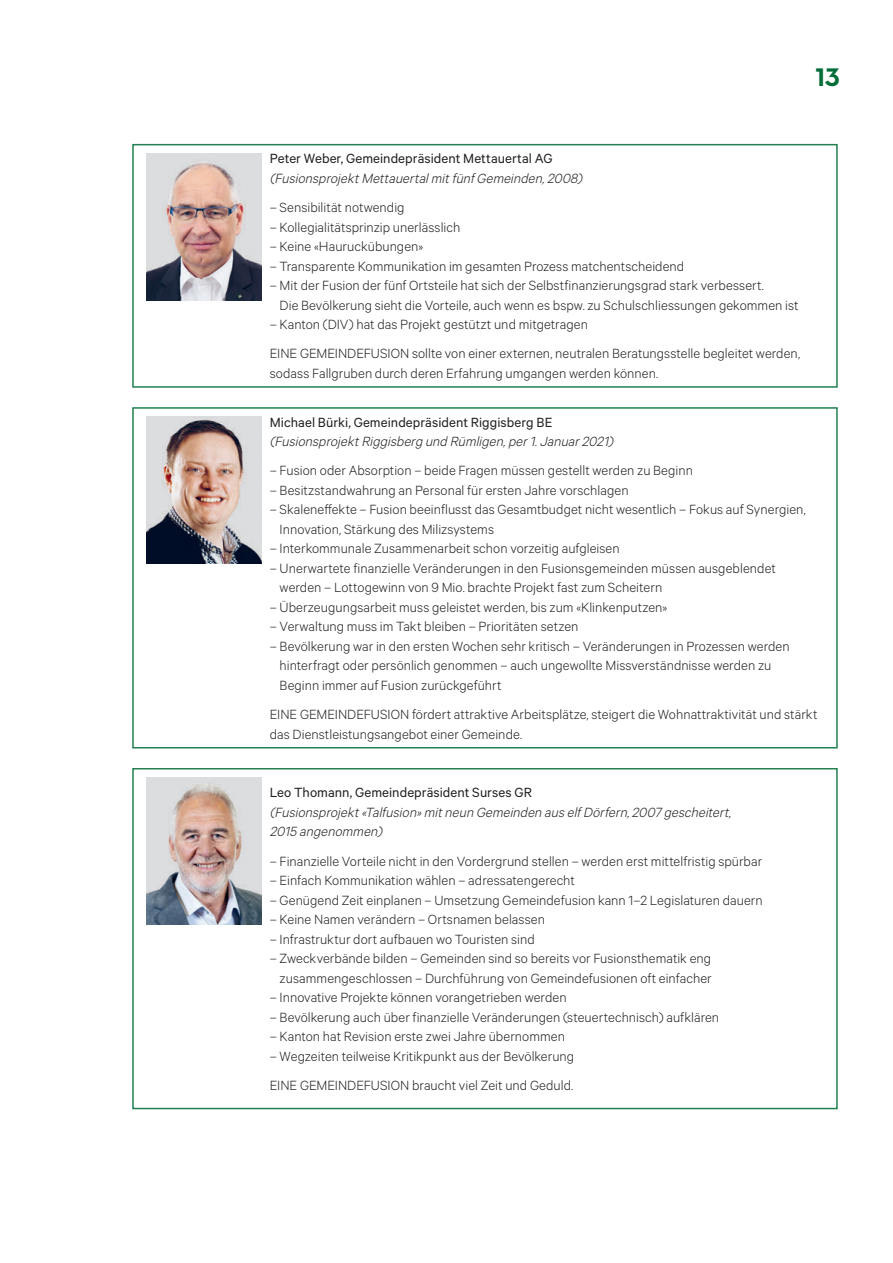
<style>
.page{position:relative;width:893px;height:1263px;background:#fff}
.page>*{position:absolute;margin:0;border:0;box-sizing:border-box;transform-origin:0 0}
.t1{font:25.8px "Neutra Text Bold Alt";color:#006d38}
.t2{font:300 15px/19.5px "Calibre";letter-spacing:.005em;color:#231f20}
.t3{font:italic 300 15px/19.5px "Calibre";color:#231f20}
.t4{font:15px "Calibre";letter-spacing:.005em;color:#231f20}
</style>
<div class="page">
<div style="left:132px;top:144px;width:706px;height:244px;border:2px solid #217f50"></div>
<div style="left:132px;top:407px;width:706px;height:341px;border:2px solid #217f50"></div>
<div style="left:132px;top:768px;width:706px;height:341px;border:2px solid #217f50"></div>
<img style="left:146px;top:154px;width:115px;height:146px">
<img style="left:146px;top:417px;width:115px;height:147px">
<img style="left:146px;top:778px;width:115px;height:146px">
<h1 class="t1" style="left:815px;top:61px;width:26px">13</h1>
<p class="t4" style="left:270px;top:150px;width:284px">Peter Weber, Gemeindepräsident Mettauertal AG</p>
<p class="t3" style="left:270px;top:168px;width:317px">(FusionsprojektMettauertalmitfünfGemeinden,2008)</p>
<p class="t2" style="left:270px;top:197px;width:136px">– Sensibilität notwendig</p>
<p class="t2" style="left:270px;top:217px;width:192px">– Kollegialitätsprinzip unerlässlich</p>
<p class="t2" style="left:270px;top:236px;width:155px">– Keine «Hauruckübungen»</p>
<p class="t2" style="left:270px;top:256px;width:416px">– Transparente Kommunikation im gesamten Prozess matchentscheidend</p>
<p class="t2" style="left:280px;top:275px;width:520px;text-indent:-10px">– Mit der Fusion der fünf Ortsteile hat sich der Selbstfinanzierungsgrad stark verbessert.<br>Die Bevölkerung sieht die Vorteile, auch wenn es bspw. zu Schulschliessungen gekommen ist</p>
<p class="t2" style="left:270px;top:309px;width:532px;line-height:29.2px">– Kanton (DIV) hat das Projekt gestützt und mitgetragen<br>EINE GEMEINDEFUSION sollte von einer externen, neutralen Beratungsstelle begleitet werden,</p>
<p class="t2" style="left:270px;top:363px;width:390px">sodass Fallgruben durch deren Erfahrung umgangen werden können.</p>
<p class="t4" style="left:270px;top:413px;width:284px">Michael Bürki, Gemeindepräsident Riggisberg BE</p>
<p class="t3" style="left:270px;top:431px;width:348px">(FusionsprojektRiggisberg und Rümligen,per1.Januar2021)</p>
<p class="t2" style="left:270px;top:460px;width:425px">– Fusion oder Absorption – beide Fragen müssen gestellt werden zu Beginn</p>
<p class="t2" style="left:270px;top:480px;width:360px">– Besitzstandwahrung an Personal für ersten Jahre vorschlagen</p>
<p class="t2" style="left:280px;top:499px;width:528px;text-indent:-10px">– Skaleneffekte – Fusion beeinflusst das Gesamtbudget nicht wesentlich – Fokus auf Synergien,<br>Innovation, Stärkung des Milizsystems</p>
<p class="t2" style="left:270px;top:538px;width:351px">– Interkommunale Zusammenarbeit schon vorzeitig aufgleisen</p>
<p class="t2" style="left:280px;top:558px;width:498px;text-indent:-10px">– Unerwartete finanzielle Veränderungen in den Fusionsgemeinden müssen ausgeblendet werden – Lottogewinn von 9 Mio. brachte Projekt fast zum Scheitern</p>
<p class="t2" style="left:270px;top:597px;width:399px">– Überzeugungsarbeit muss geleistet werden, bis zum «Klinkenputzen»</p>
<p class="t2" style="left:270px;top:616px;width:310px">– Verwaltung muss im Takt bleiben – Prioritäten setzen</p>
<p class="t2" style="left:280px;top:636px;width:511px;text-indent:-10px">– Bevölkerung war in den ersten Wochen sehr kritisch – Veränderungen in Prozessen werden hinterfragt oder persönlich genommen – auch ungewollte Missverständnisse werden zu<br>Beginn immer auf Fusion zurückgeführt</p>
<p class="t2" style="left:270px;top:704px;width:549px">EINE GEMEINDEFUSION fördert attraktive Arbeitsplätze, steigert die Wohnattraktivität und stärkt das Dienstleistungsangebot einer Gemeinde.</p>
<p class="t4" style="left:270px;top:784px;width:264px">Leo Thomann, Gemeindepräsident Surses GR</p>
<p class="t3" style="left:270px;top:802px;width:466px">(Fusionsprojekt«Talfusion»mitneun Gemeinden auselfDörfern,2007 gescheitert,<br>2015 angenommen)</p>
<p class="t2" style="left:270px;top:850px;width:494px">– Finanzielle Vorteile nicht in den Vordergrund stellen – werden erst mittelfristig spürbar</p>
<p class="t2" style="left:270px;top:870px;width:307px">– Einfach Kommunikation wählen – adressatengerecht</p>
<p class="t2" style="left:270px;top:889px;width:494px">– Genügend Zeit einplanen – Umsetzung Gemeindefusion kann 1–2 Legislaturen dauern</p>
<p class="t2" style="left:270px;top:909px;width:277px">– Keine Namen verändern – Ortsnamen belassen</p>
<p class="t2" style="left:270px;top:928px;width:267px">– Infrastruktur dort aufbauen wo Touristen sind</p>
<p class="t2" style="left:270px;top:948px;width:443px;text-align:right">– Zweckverbände bilden – Gemeinden sind so bereits vor Fusionsthematik eng zusammengeschlossen – Durchführung von Gemeindefusionen oft einfacher</p>
<p class="t2" style="left:270px;top:987px;width:298px">– Innovative Projekte können vorangetrieben werden</p>
<p class="t2" style="left:270px;top:1006px;width:451px">– Bevölkerung auch über finanzielle Veränderungen (steuertechnisch) aufklären</p>
<p class="t2" style="left:270px;top:1026px;width:297px">– Kanton hat Revision erste zwei Jahre übernommen</p>
<p class="t2" style="left:270px;top:1040px;width:306px;line-height:29.2px">– Wegzeiten teilweise Kritikpunkt aus der Bevölkerung<br>EINE GEMEINDEFUSION braucht viel Zeit und Geduld.</p>
</div>
